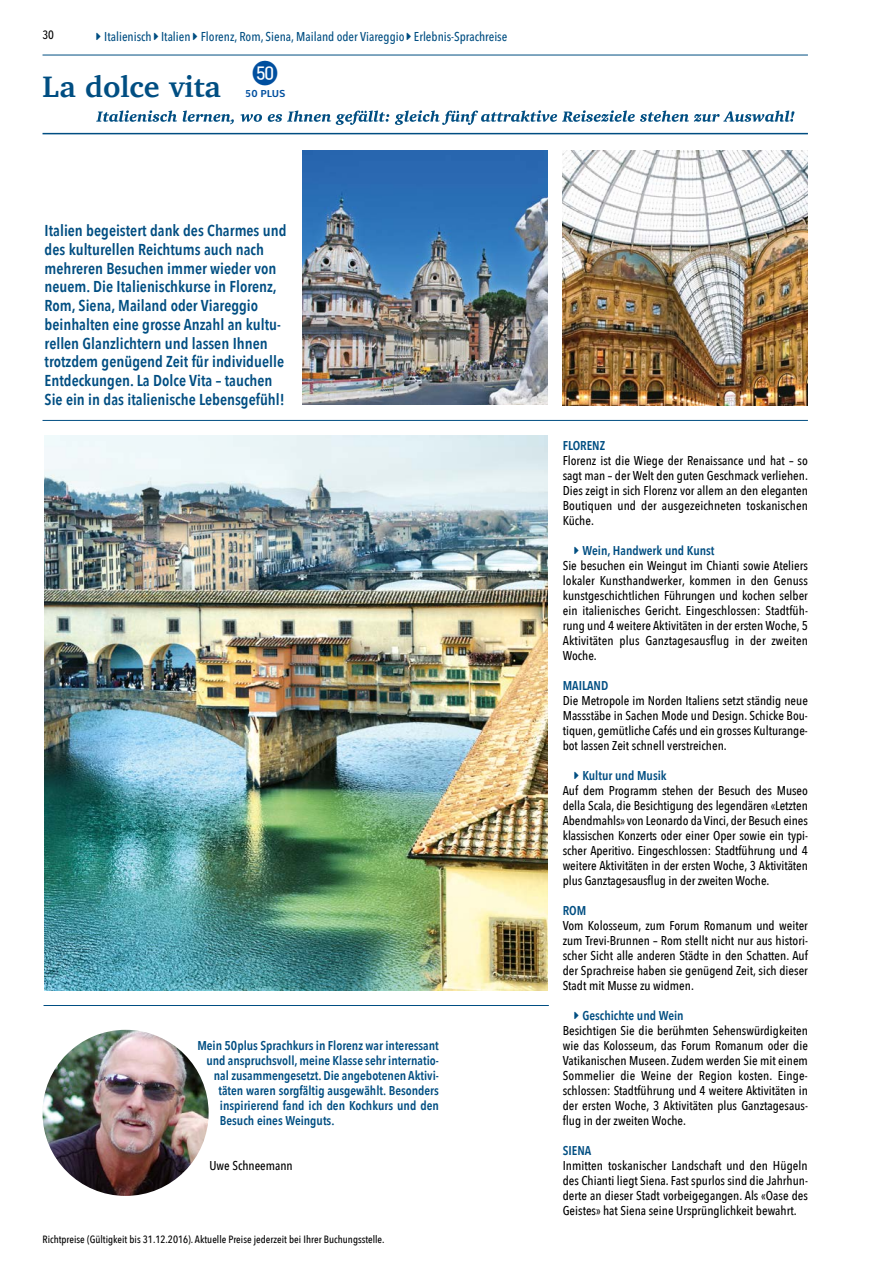
<style>
.page{position:relative;width:893px;height:1263px;background:#fff}
.page>*{position:absolute;margin:0;border:0;box-sizing:border-box;transform-origin:0 0}
.t1{font:33px "Fyra Numeric Circle Closed";color:#004f9f}
.t2{font:700 30px "Charter";color:#004e82}
.t3{font:600 15.75px/18.8px "Avenir Next Condensed";color:#004e82}
.t4{font:500 12.75px/15px "Avenir Next Condensed";color:#000;text-align:justify}
.t5{font:600 12.75px "Avenir Next Condensed";color:#004e82}
.t6{font:500 condensed 12.75px "Avenir Next LT Pro";color:#004e82}
.t7{font:500 condensed 12px "Avenir Next LT Pro";color:#000}
.t8{font:500 10.5px "Avenir Next Condensed";color:#000}
.t9{font:700 9.9px "Oxygen";letter-spacing:.05em;color:#004f9f}
</style>
<div class="page">
<svg style="left:96px;top:110px;width:698px;height:15px"></svg>
<hr style="left:43px;top:133px;width:765px;height:1px;background:#004e82">
<hr style="left:43px;top:55px;width:765px;height:1px;background:#004e82">
<img style="left:45px;top:435px;width:503px;height:555px">
<img style="left:303px;top:150px;width:245px;height:255px">
<img style="left:43px;top:1030px;width:166px;height:166px;border-radius:83px">
<hr style="left:44px;top:1005px;width:505px;height:1px;background:#004e82">
<hr style="left:43px;top:420px;width:765px;height:1px;background:#004e82">
<img style="left:563px;top:150px;width:245px;height:255px">
<p class="t7" style="left:43px;top:28px;width:13px">30</p>
<p class="t6" style="left:104px;top:29px;width:405px">Italienisch Italien Florenz, Rom, Siena, Mailand oder Viareggio Erlebnis-Sprachreise</p>
<h2 class="t2" style="left:43px;top:61px;width:180px">La dolce vita</h2>
<h1 class="t1" style="left:251px;top:54px;width:29px">A</h1>
<p class="t9" style="left:246px;top:87px;width:41px">50 PLUS</p>
<p class="t3" style="left:45px;top:221px;width:243px">Italien begeistert dank des Charmes und des kulturellen Reichtums auch nach mehreren Besuchen immer wieder von neuem. Die Italienischkurse in Florenz, Rom, Siena, Mailand oder Viareggio beinhalten eine grosse Anzahl an kultu&shy;rellen Glanzlichtern und lassen Ihnen trotzdem genügend Zeit für individuelle Entdeckungen. La Dolce Vita – tauchen Sie ein in das italienische Lebensgefühl!</p>
<p class="t5" style="left:197px;top:1035px;width:243px">Mein 50plus Sprachkurs in Florenz war interessant</p>
<p class="t5" style="left:206px;top:1050px;width:234px">und anspruchsvoll, meine Klasse sehr internatio-</p>
<p class="t5" style="left:214px;top:1065px;width:227px">nal zusammengesetzt. Die angebotenen Aktivi-</p>
<p class="t5" style="left:218px;top:1080px;width:222px">täten waren sorgfältig ausgewählt. Besonders</p>
<p class="t5" style="left:220px;top:1094px;width:221px">inspirierend fand ich den Kochkurs und den</p>
<p class="t5" style="left:220px;top:1109px;width:116px">Besuch eines Weinguts.</p>
<p class="t4" style="left:209px;top:1158px;width:85px">Uwe Schneemann</p>
<p class="t8" style="left:43px;top:1232px;width:344px">Richtpreise (Gültigkeit bis 31.12.2016). Aktuelle Preise jederzeit bei Ihrer Buchungsstelle.</p>
<p class="t5" style="left:563px;top:435px;width:44px">FLORENZ</p>
<p class="t4" style="left:563px;top:453px;width:247px">Florenz ist die Wiege der Renaissance und hat – so sagt man – der Welt den guten Geschmack verliehen.<br>Dies zeigt in sich Florenz vor allem an den eleganten Boutiquen und der ausgezeichneten toskanischen Küche.</p>
<p class="t5" style="left:582px;top:539px;width:134px">Wein, Handwerk und Kunst</p>
<p class="t4" style="left:563px;top:558px;width:247px">Sie besuchen ein Weingut im Chianti sowie Ateliers lokaler Kunsthandwerker, kommen in den Genuss kunstgeschichtlichen Führungen und kochen selber ein italienisches Gericht. Eingeschlossen: Stadtfüh&shy;rung und 4 weitere Aktivitäten in der ersten Woche, 5<br>Aktivitäten plus Ganztagesausflug in der zweiten Woche.</p>
<p class="t5" style="left:563px;top:674px;width:47px">MAILAND</p>
<p class="t4" style="left:563px;top:693px;width:247px">Die Metropole im Norden Italiens setzt ständig neue Massstäbe in Sachen Mode und Design. Schicke Bou&shy;tiquen, gemütliche Cafés und ein grosses Kulturange&shy;bot lassen Zeit schnell verstreichen.</p>
<p class="t5" style="left:582px;top:764px;width:86px">Kultur und Musik</p>
<p class="t4" style="left:563px;top:783px;width:247px">Auf dem Programm stehen der Besuch des Museo della Scala, die Besichtigung des legendären «Letzten Abendmahls» von Leonardo da Vinci, der Besuch eines klassischen Konzerts oder einer Oper sowie ein typi&shy;scher Aperitivo. Eingeschlossen: Stadtführung und 4 weitere Aktivitäten in der ersten Woche, 3 Aktivitäten plus Ganztagesausflug in der zweiten Woche.</p>
<p class="t5" style="left:563px;top:899px;width:25px">ROM</p>
<p class="t4" style="left:563px;top:918px;width:247px">Vom Kolosseum, zum Forum Romanum und weiter zum Trevi-Brunnen – Rom stellt nicht nur aus histori&shy;scher Sicht alle anderen Städte in den Schatten. Auf der Sprachreise haben sie genügend Zeit, sich dieser Stadt mit Musse zu widmen.</p>
<p class="t5" style="left:582px;top:1004px;width:103px">Geschichte und Wein</p>
<p class="t4" style="left:563px;top:1023px;width:247px">Besichtigen Sie die berühmten Sehenswürdigkeiten wie das Kolosseum, das Forum Romanum oder die Vatikanischen Museen. Zudem werden Sie mit einem Sommelier die Weine der Region kosten. Einge&shy;schlossen: Stadtführung und 4 weitere Aktivitäten in der ersten Woche, 3 Aktivitäten plus Ganztagesaus&shy;flug in der zweiten Woche.</p>
<p class="t5" style="left:563px;top:1139px;width:30px">SIENA</p>
<p class="t4" style="left:563px;top:1158px;width:247px">Inmitten toskanischer Landschaft und den Hügeln des Chianti liegt Siena. Fast spurlos sind die Jahrhun&shy;derte an dieser Stadt vorbeigegangen. Als «Oase des Geistes» hat Siena seine Ursprünglichkeit bewahrt.</p>
</div>
